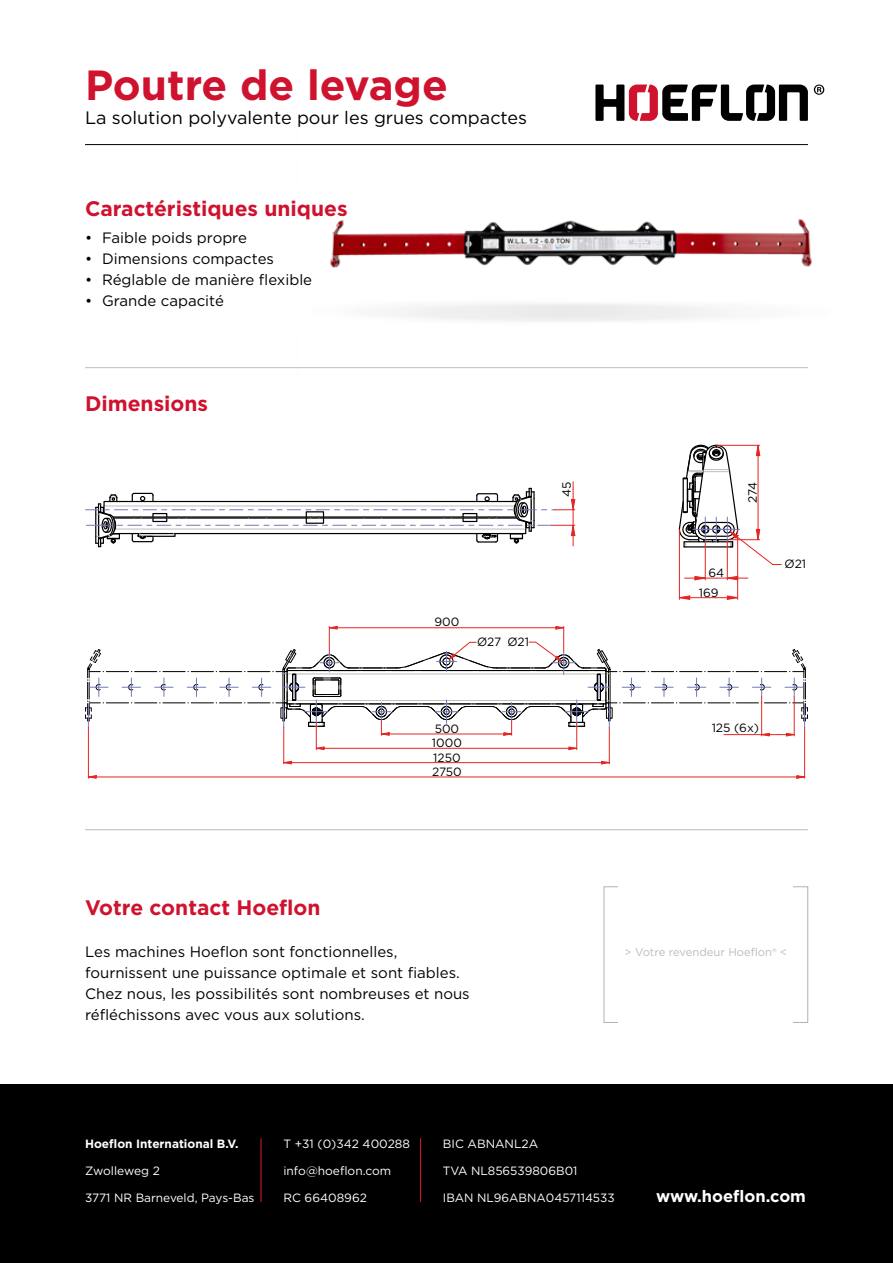
<style>
.page{position:relative;width:893px;height:1263px;background:#fff}
.page>*{position:absolute;margin:0;border:0;box-sizing:border-box;transform-origin:0 0}
.t1{font:700 42.15px "Gotham";color:#cf122e}
.t2{font:700 21px "Gotham";color:#cf122e}
.t3{font:18px "Gotham";color:#000}
.t4{font:700 16.5px "Gotham";color:#fff}
.t5{font:15px/21px "Gotham";color:#000}
.t6{font:12px "Gotham";color:#fff}
.t7{font:12px/14.2px "Gotham";color:#000}
.t8{font:700 12px "Gotham";color:#fff}
.t9{font:11.25px "Gotham";color:#bcbcbc}
</style>
<div class="page">
<img style="left:296px;top:84px;width:529px;height:285px">
<div style="left:0;top:1084px;width:893px;height:179px;background:#000"></div>
<hr style="left:85px;top:144px;width:723px;height:1px;background:#000">
<hr style="left:260px;top:1138px;width:2px;height:64px;background:#cf122e">
<hr style="left:420px;top:1138px;width:1px;height:64px;background:#cf122e">
<svg style="left:814px;top:85px;width:10px;height:10px"></svg>
<svg style="left:595px;top:85px;width:213px;height:36px"></svg>
<div style="left:604px;top:886px;width:204px;height:137px;border:1px solid #b3b2b2"></div>
<div style="left:619px;top:875px;width:174px;height:33px;background:#fff"></div>
<div style="left:619px;top:1006px;width:174px;height:33px;background:#fff"></div>
<svg style="left:86px;top:482px;width:489px;height:65px"></svg>
<svg style="left:679px;top:595px;width:11px;height:5px"></svg>
<svg style="left:727px;top:595px;width:12px;height:5px"></svg>
<hr style="left:690px;top:597px;width:37px;height:1px;background:#e52521">
<hr style="left:679px;top:529px;width:1px;height:70px;background:#e52521">
<hr style="left:737px;top:535px;width:1px;height:64px;background:#e52521">
<svg style="left:679px;top:445px;width:103px;height:135px"></svg>
<svg style="left:85px;top:626px;width:723px;height:152px"></svg>
<hr style="left:724px;top:734px;width:38px;height:1px;background:#e52521">
<hr style="left:761px;top:696px;width:1px;height:40px;background:#e52521">
<hr style="left:794px;top:696px;width:1px;height:40px;background:#e52521">
<hr style="left:85px;top:367px;width:723px;height:1px;background:#bcbcbc">
<hr style="left:85px;top:829px;width:723px;height:1px;background:#bcbcbc">
<h1 class="t1" style="left:85px;top:57px;width:364px">Poutre de levage</h1>
<p class="t3" style="left:85px;top:106px;width:444px">La solution polyvalente pour les grues compactes</p>
<h2 class="t2" style="left:85px;top:195px;width:264px">Caractéristiques uniques</h2>
<p class="t5" style="left:85px;top:227px;width:163px">• Faible poids propre</p>
<p class="t5" style="left:85px;top:248px;width:190px">• Dimensions compactes</p>
<p class="t5" style="left:85px;top:269px;width:229px">• Réglable de manière flexible</p>
<p class="t5" style="left:85px;top:290px;width:140px">• Grande capacité</p>
<h2 class="t2" style="left:85px;top:390px;width:125px">Dimensions</h2>
<h2 class="t2" style="left:85px;top:894px;width:237px">Votre contact Hoeflon</h2>
<p class="t7" style="left:434px;top:614px;width:26px">900</p>
<p class="t7" style="left:477px;top:634px;width:54px">Ø27 Ø21</p>
<p class="t7" style="left:559px;top:497px;width:17px;rotate:-90deg">45</p>
<p class="t7" style="left:745px;top:503px;width:23px;rotate:-90deg">274</p>
<p class="t7" style="left:699px;top:563px;width:27px;line-height:19.6px;text-indent:10px">64<br>169</p>
<p class="t7" style="left:784px;top:557px;width:23px">Ø21</p>
<p class="t7" style="left:435px;top:721px;width:26px">500</p>
<p class="t7" style="left:712px;top:721px;width:49px">125 (6x)</p>
<p class="t7" style="left:432px;top:736px;width:32px;text-align:justify">1000<br>1250<br>2750</p>
<p class="t5" style="left:85px;top:941px;width:386px">Les machines Hoeflon sont fonctionnelles, fournissent une puissance optimale et sont fiables.<br>Chez nous, les possibilités sont nombreuses et nous réfléchissons avec vous aux solutions.</p>
<p class="t9" style="left:625px;top:944px;width:164px">&gt; Votre revendeur Hoeflon® &lt;</p>
<p class="t8" style="left:85px;top:1136px;width:155px">Hoeflon International B.V.</p>
<p class="t6" style="left:85px;top:1163px;width:76px">Zwolleweg 2</p>
<p class="t6" style="left:85px;top:1190px;width:171px">3771 NR Barneveld, Pays-Bas</p>
<p class="t6" style="left:283px;top:1136px;width:128px">T +31 (0)342 400288</p>
<p class="t6" style="left:283px;top:1163px;width:109px">info@hoeflon.com</p>
<p class="t6" style="left:283px;top:1190px;width:85px">RC 66408962</p>
<p class="t6" style="left:443px;top:1136px;width:97px">BIC ABNANL2A</p>
<p class="t6" style="left:443px;top:1163px;width:136px">TVA NL856539806B01</p>
<p class="t6" style="left:443px;top:1190px;width:173px">IBAN NL96ABNA0457114533</p>
<p class="t4" style="left:656px;top:1185px;width:151px">www.hoeflon.com</p>
</div>
